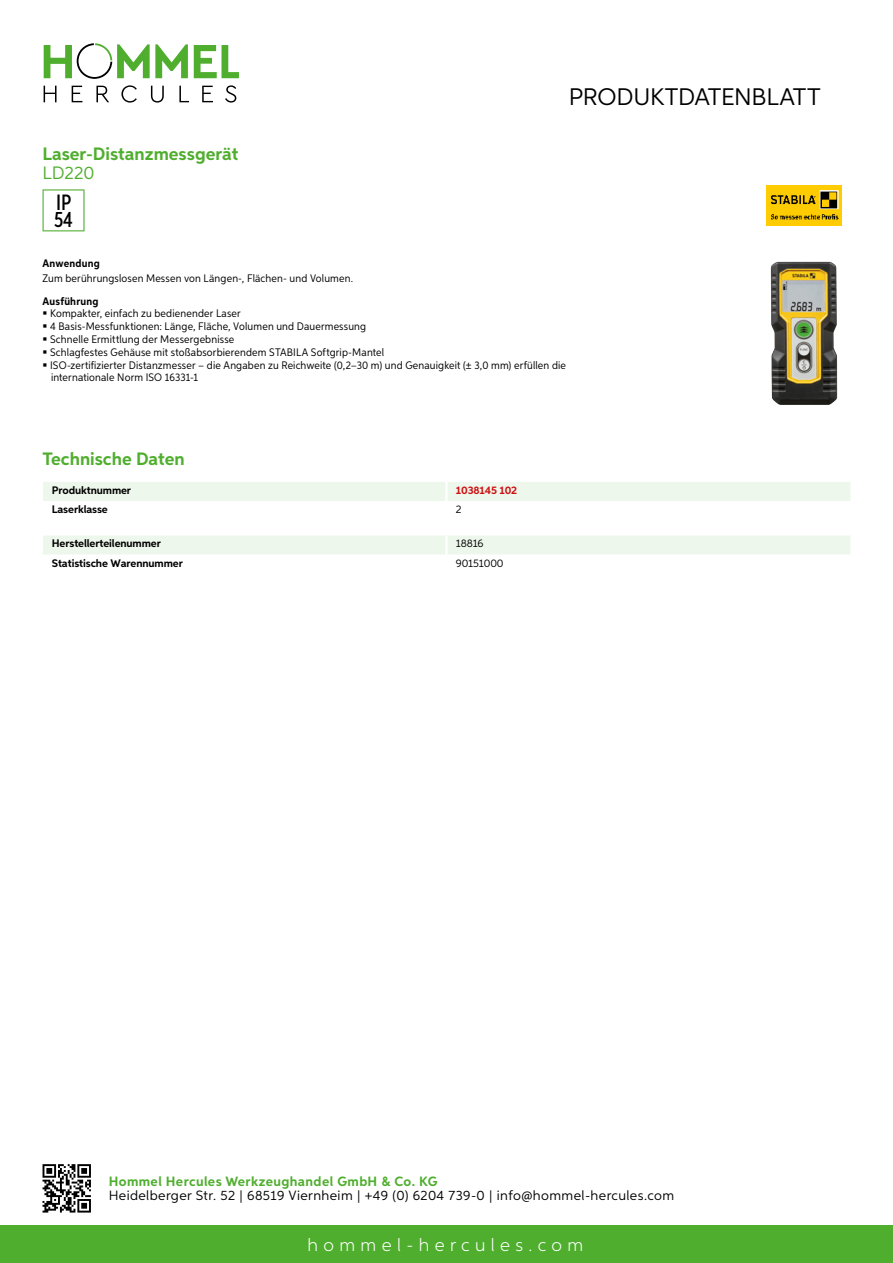
<style>
.page{position:relative;width:893px;height:1263px;background:#fff}
.page>*{position:absolute;margin:0;border:0;box-sizing:border-box;transform-origin:0 0}
.t1{font:24px "Aspira";letter-spacing:-.01em;color:#000}
.t2{font:500 22.2px/17.9px "Aspira XX Nar";color:#000}
.t3{font:700 18px "Aspira";color:#50ae2f}
.t4{font:300 18px "Aspira";letter-spacing:.3em;color:#fff}
.t5{font:18px "Aspira";color:#50ae2f}
.t6{font:13.5px "Aspira";letter-spacing:.03em;color:#000}
.t7{font:700 13.5px "Aspira";letter-spacing:.03em;color:#50ae2f}
.t8{font:10.95px/12.6px "Aspira Nar";letter-spacing:.015em;color:#000}
.t9{font:700 10.95px "Aspira";letter-spacing:-.01em;color:#000}
.t10{font:700 10.95px "Aspira Nar";letter-spacing:.02em;color:#000}
.t11{font:10.95px "Aspira";letter-spacing:-.01em;color:#000}
.t12{font:700 10.95px "Aspira";letter-spacing:-.01em;color:#cd1013}
</style>
<div class="page">
<div style="left:0;top:1226px;width:893px;height:37px;background:#50ae2f"></div>
<svg style="left:43px;top:1164px;width:48px;height:48px"></svg>
<svg style="left:194px;top:45px;width:45px;height:33px"></svg>
<svg style="left:44px;top:43px;width:144px;height:36px"></svg>
<svg style="left:44px;top:86px;width:13px;height:16px"></svg>
<svg style="left:72px;top:86px;width:10px;height:16px"></svg>
<svg style="left:96px;top:86px;width:13px;height:16px"></svg>
<svg style="left:121px;top:85px;width:16px;height:18px"></svg>
<svg style="left:151px;top:86px;width:13px;height:17px"></svg>
<svg style="left:179px;top:86px;width:10px;height:16px"></svg>
<svg style="left:202px;top:86px;width:11px;height:16px"></svg>
<svg style="left:225px;top:85px;width:11px;height:18px"></svg>
<div style="left:43px;top:482px;width:807px;height:19px;background:#eef7eb"></div>
<div style="left:43px;top:536px;width:807px;height:18px;background:#eef7eb"></div>
<svg style="left:43px;top:189px;width:42px;height:42px"></svg>
<img style="left:771px;top:262px;width:66px;height:143px">
<img style="left:766px;top:185px;width:76px;height:40px">
<h3 class="t3" style="left:43px;top:142px;width:197px">Laser-Distanzmessgerät</h3>
<h3 class="t5" style="left:43px;top:162px;width:53px">LD220</h3>
<h2 class="t2" style="left:54px;top:193px;width:20px">IP<br>54</h2>
<h1 class="t1" style="left:569px;top:82px;width:253px">Produktdatenblatt</h1>
<p class="t10" style="left:43px;top:257px;width:59px">Anwendung</p>
<p class="t8" style="left:43px;top:272px;width:312px">Zum berührungslosen Messen von Längen-, Flächen- und Volumen.</p>
<p class="t10" style="left:43px;top:294px;width:58px">Ausführung</p>
<p class="t8" style="left:50px;top:307px;width:517px">Kompakter, einfach zu bedienender Laser<br>4 Basis-Messfunktionen: Länge, Fläche, Volumen und Dauermessung<br>Schnelle Ermittlung der Messergebnisse<br>Schlagfestes Gehäuse mit stoßabsorbierendem STABILA Softgrip-Mantel<br>ISO-zertifizierter Distanzmesser – die Angaben zu Reichweite (0,2–30 m) und Genauigkeit (± 3,0 mm) erfüllen die internationale Norm ISO 16331-1</p>
<h3 class="t3" style="left:43px;top:448px;width:144px">Technische Daten</h3>
<p class="t9" style="left:52px;top:483px;width:81px">Produktnummer</p>
<p class="t12" style="left:456px;top:483px;width:63px">1038145 102</p>
<p class="t9" style="left:52px;top:502px;width:58px">Laserklasse</p>
<p class="t11" style="left:456px;top:502px;width:7px">2</p>
<p class="t9" style="left:52px;top:537px;width:111px">Herstellerteilenummer</p>
<p class="t11" style="left:456px;top:537px;width:29px">18816</p>
<p class="t9" style="left:52px;top:556px;width:132px">Statistische Warennummer</p>
<p class="t11" style="left:456px;top:556px;width:49px">90151000</p>
<p class="t7" style="left:109px;top:1172px;width:330px">Hommel Hercules Werkzeughandel GmbH &amp; Co. KG</p>
<p class="t6" style="left:109px;top:1187px;width:567px">Heidelberger Str. 52 | 68519 Viernheim | +49 (0) 6204 739-0 | info@hommel-hercules.com</p>
<h3 class="t4" style="left:307px;top:1234px;width:277px">hommel-hercules.com</h3>
</div>
